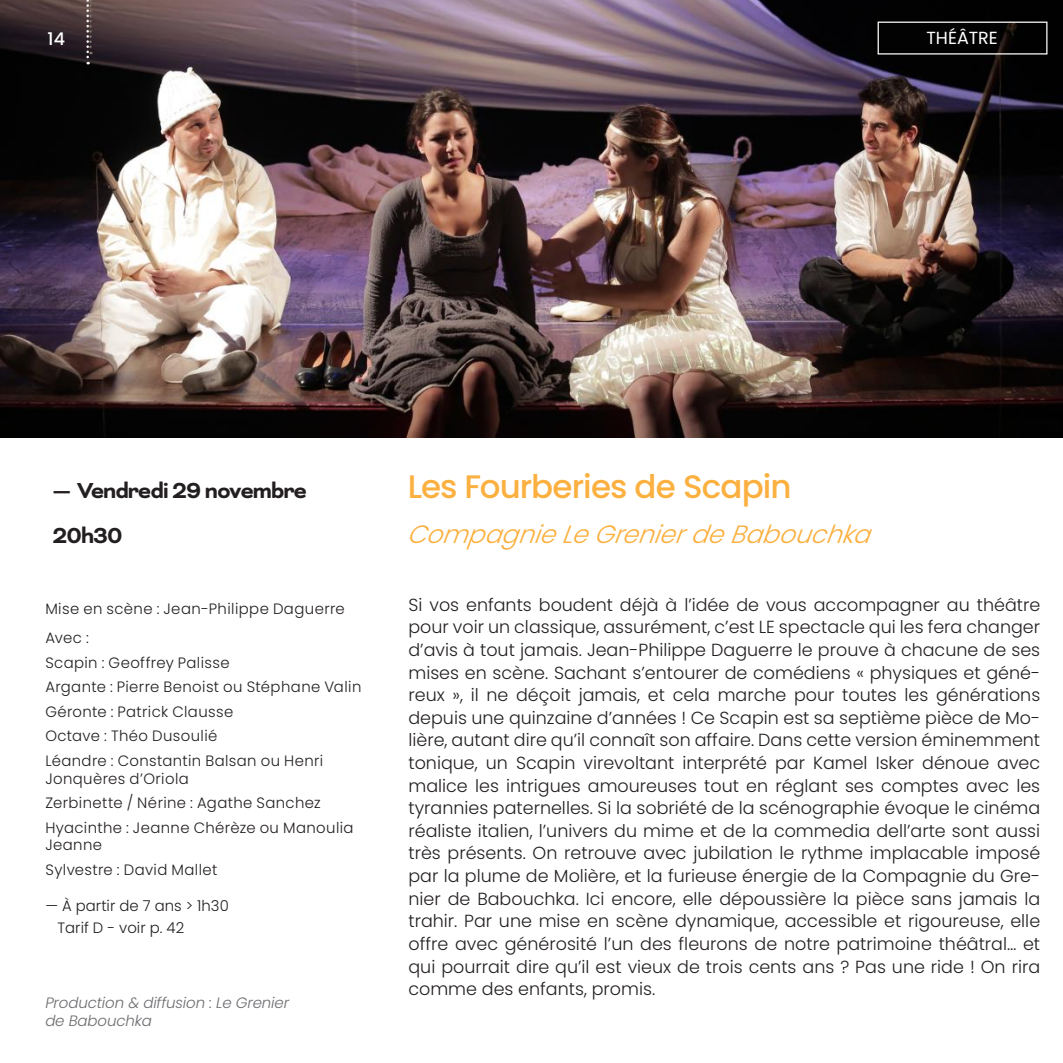
<style>
.page{position:relative;width:1063px;height:1063px;background:#fff}
.page>*{position:absolute;margin:0;border:0;box-sizing:border-box;transform-origin:0 0}
.titre{font:500 32.5px "Poppins";letter-spacing:-.03em;color:#fbb03f}
.titre-2{font:italic 300 25px "Poppins";color:#fbb03f}
.DATE{font:700 25px "Bicyclette";letter-spacing:-.04em;color:#231f20}
.TEXTE{font:300 17.5px/22.5px "Poppins";color:#231f20;text-align:justify}
.t1{font:17.5px "Poppins";color:#fff}
.DATE-2{font:500 17.5px "Poppins";color:#fff}
.TEXTE-2{font:300 15px/17.5px "Poppins";letter-spacing:.025em;color:#231f20}
.TEXTE-3{font:italic 300 15px "Poppins";letter-spacing:-.01em;color:#6c6d70}
.TEXTE-4{font:300 15px/22.5px "Poppins";color:#231f20}
</style>
<div class="page">
<img style="left:0;top:0;width:1063px;height:438px">
<div style="left:878px;top:22px;width:169px;height:33px;border:1px solid #fff"></div>
<svg style="left:86px;top:0;width:6px;height:64px"></svg>
<p class="DATE-2" style="left:48px;top:29px;width:19px">14</p>
<p class="t1" style="left:926px;top:28px;width:73px">THÉÂTRE</p>
<p class="DATE" style="left:52px;top:475px;width:256px">— Vendredi 29 novembre</p>
<p class="DATE" style="left:52px;top:521px;width:72px">20h30</p>
<p class="TEXTE-2" style="left:45px;top:600px;width:301px">Mise en scène : Jean-Philippe Daguerre</p>
<p class="TEXTE-2" style="left:45px;top:629px;width:45px">Avec :</p>
<p class="TEXTE-2" style="left:45px;top:654px;width:186px">Scapin : Geoffrey Palisse</p>
<p class="TEXTE-2" style="left:45px;top:678px;width:318px">Argante : Pierre Benoist ou Stéphane Valin</p>
<p class="TEXTE-2" style="left:45px;top:703px;width:190px">Géronte : Patrick Clausse</p>
<p class="TEXTE-2" style="left:45px;top:728px;width:174px">Octave : Théo Dusoulié</p>
<p class="TEXTE-2" style="left:45px;top:752px;width:279px">Léandre : Constantin Balsan ou Henri<br>Jonquères d’Oriola</p>
<p class="TEXTE-2" style="left:45px;top:794px;width:277px">Zerbinette / Nérine : Agathe Sanchez</p>
<p class="TEXTE-2" style="left:45px;top:819px;width:310px">Hyacinthe : Jeanne Chérèze ou Manoulia<br>Jeanne</p>
<p class="TEXTE-2" style="left:45px;top:861px;width:174px">Sylvestre : David Mallet</p>
<p class="TEXTE-4" style="left:58px;top:894px;width:173px;text-indent:-12px">— À partir de 7 ans &gt; 1h30<br>Tarif D - voir p. 42</p>
<p class="TEXTE-3" style="left:45px;top:994px;width:245px">Production &amp; diffusion : Le Grenier</p>
<p class="TEXTE-3" style="left:45px;top:1012px;width:108px">de Babouchka</p>
<p class="titre" style="left:408px;top:467px;width:385px">Les Fourberies de Scapin</p>
<p class="titre-2" style="left:408px;top:520px;width:472px">Compagnie Le Grenierde Babouchka</p>
<p class="TEXTE" style="left:408px;top:593px;width:633px">Si vos enfants boudent déjà à l’idée de vous accompagner au théâtre pour voir un classique, assurément, c’est LE spectacle qui les fera changer d’avis à tout jamais. Jean-Philippe Daguerre le prouve à chacune de ses mises en scène. Sachant s’entourer de comédiens « physiques et géné&shy;reux », il ne déçoit jamais, et cela marche pour toutes les générations depuis une quinzaine d’années ! Ce Scapin est sa septième pièce de Mo&shy;lière, autant dire qu’il connaît son affaire. Dans cette version éminemment tonique, un Scapin virevoltant interprété par Kamel Isker dénoue avec malice les intrigues amoureuses tout en réglant ses comptes avec les tyrannies paternelles. Si la sobriété de la scénographie évoque le cinéma réaliste italien, l’univers du mime et de la commedia dell’arte sont aussi très présents. On retrouve avec jubilation le rythme implacable imposé par la plume de Molière, et la furieuse énergie de la Compagnie du Gre&shy;nier de Babouchka. Ici encore, elle dépoussière la pièce sans jamais la trahir. Par une mise en scène dynamique, accessible et rigoureuse, elle offre avec générosité l’un des fleurons de notre patrimoine théâtral… et qui pourrait dire qu’il est vieux de trois cents ans ? Pas une ride ! On rira comme des enfants, promis.</p>
</div>
